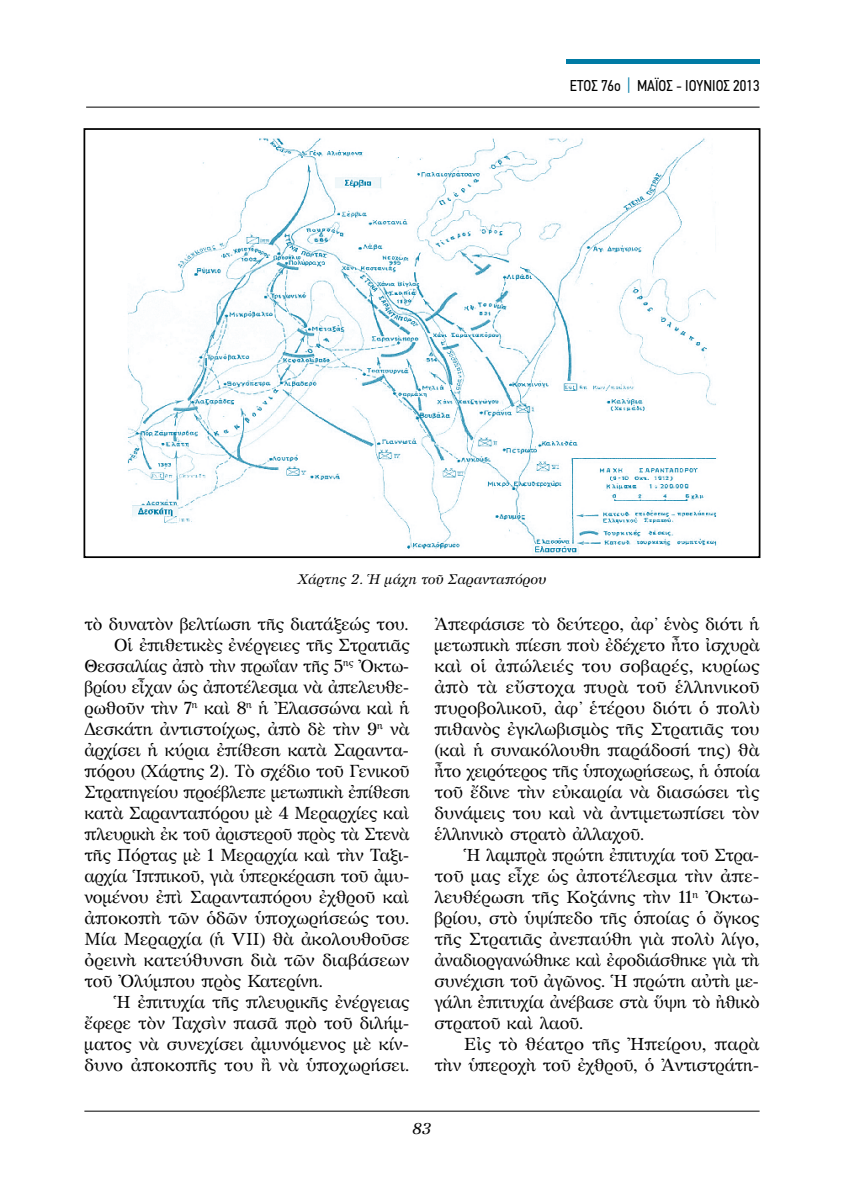
<style>
.page{position:relative;width:844px;height:1191px;background:#fff}
.page>*{position:absolute;margin:0;border:0;box-sizing:border-box;transform-origin:0 0}
.t1{font:17.5px "GFS Artemisia";letter-spacing:-.005em;color:#000}
.t2{font:17.5px "GFS Artemisia";letter-spacing:.015em;color:#000}
.t3{font:15.75px "PF Din Text Condensed";color:#000}
.t4{font:italic 15.75px "GFS Artemisia";color:#000}
.t5{font:italic 14px "GFS Artemisia";color:#000}
.s1{color:#007ba5}
</style>
<div class="page">
<hr style="left:86px;top:107px;width:673px;height:1px;background:#000">
<hr style="left:566px;top:60px;width:193px;height:4px;background:#007ba5">
<hr style="left:84px;top:1110px;width:675px;height:1px;background:#000">
<img style="left:127px;top:138px;width:591px;height:417px">
<div style="left:83px;top:128px;width:677px;height:430px;border:2px solid #000"></div>
<p class="t3" style="left:569px;top:76px;width:191px">ΕΤΟΣ 76ο <span class="s1">|</span> ΜΑΪΟΣ - ΙΟΥΝΙΟΣ 2013</p>
<p class="t5" style="left:297px;top:568px;width:250px">Χάρτης 2. Ἡ μάχη τοῦ Σαρανταπόρου</p>
<p class="t1" style="left:84px;top:611px;width:326px">τὸ δυνατὸν βελτίωση τῆς διατάξεώς του.</p>
<p class="t1" style="left:114px;top:632px;width:297px">Οἱ ἐπιθετικὲς ἐνέργειες τῆς Στρατιᾶς</p>
<p class="t1" style="left:84px;top:653px;width:326px">Θεσσαλίας ἀπὸ τὴν πρωΐαν τῆς 5<sup>ης</sup> Ὀκτω-</p>
<p class="t1" style="left:84px;top:674px;width:326px">βρίου εἶχαν ὡς ἀποτέλεσμα νὰ ἀπελευθε-</p>
<p class="t1" style="left:84px;top:695px;width:326px">ρωθοῦν τὴν 7<sup>η</sup> καὶ 8<sup>η</sup> ἡ Ἐλασσώνα καὶ ἡ</p>
<p class="t1" style="left:84px;top:716px;width:326px">Δεσκάτη ἀντιστοίχως, ἀπὸ δὲ τὴν 9<sup>η</sup> νὰ</p>
<p class="t1" style="left:84px;top:737px;width:326px">ἀρχίσει ἡ κύρια ἐπίθεση κατὰ Σαραντα-</p>
<p class="t1" style="left:84px;top:758px;width:326px">πόρου (Χάρτης 2). Τὸ σχέδιο τοῦ Γενικοῦ</p>
<p class="t1" style="left:84px;top:779px;width:327px">Στρατηγείου προέβλεπε μετωπικὴ ἐπίθεση</p>
<p class="t1" style="left:84px;top:800px;width:326px">κατὰ Σαρανταπόρου μὲ 4 Μεραρχίες καὶ</p>
<p class="t1" style="left:84px;top:821px;width:326px">πλευρικὴ ἐκ τοῦ ἀριστεροῦ πρὸς τὰ Στενὰ</p>
<p class="t1" style="left:84px;top:842px;width:326px">τῆς Πόρτας μὲ 1 Μεραρχία καὶ τὴν Ταξι-</p>
<p class="t1" style="left:84px;top:863px;width:327px">αρχία Ἱππικοῦ, γιὰ ὑπερκέραση τοῦ ἀμυ-</p>
<p class="t1" style="left:84px;top:884px;width:326px">νομένου ἐπὶ Σαρανταπόρου ἐχθροῦ καὶ</p>
<p class="t1" style="left:84px;top:905px;width:326px">ἀποκοπὴ τῶν ὁδῶν ὑποχωρήσεώς του.</p>
<p class="t1" style="left:84px;top:926px;width:326px">Μία Μεραρχία (ἡ VII) θὰ ἀκολουθοῦσε</p>
<p class="t1" style="left:84px;top:947px;width:326px">ὀρεινὴ κατεύθυνση διὰ τῶν διαβάσεων</p>
<p class="t1" style="left:84px;top:968px;width:240px">τοῦ Ὀλύμπου πρὸς Κατερίνη.</p>
<p class="t1" style="left:114px;top:989px;width:296px">Ἡ ἐπιτυχία τῆς πλευρικῆς ἐνέργειας</p>
<p class="t1" style="left:84px;top:1010px;width:326px">ἔφερε τὸν Ταχσὶν πασᾶ πρὸ τοῦ διλήμ-</p>
<p class="t1" style="left:84px;top:1031px;width:326px">ματος νὰ συνεχίσει ἀμυνόμενος μὲ κίν-</p>
<p class="t1" style="left:84px;top:1052px;width:326px">δυνο ἀποκοπῆς του ἢ νὰ ὑποχωρήσει.</p>
<p class="t1" style="left:434px;top:611px;width:326px">Ἀπεφάσισε τὸ δεύτερο, ἀφ’ ἑνὸς διότι ἡ</p>
<p class="t1" style="left:434px;top:632px;width:326px">μετωπικὴ πίεση ποὺ ἐδέχετο ἦτο ἰσχυρὰ</p>
<p class="t1" style="left:434px;top:653px;width:327px">καὶ οἱ ἀπώλειές του σοβαρές, κυρίως</p>
<p class="t2" style="left:434px;top:674px;width:327px">ἀπὸ τὰ εὔστοχα πυρὰ τοῦ ἑλληνικοῦ</p>
<p class="t1" style="left:434px;top:695px;width:327px">πυροβολικοῦ, ἀφ’ ἑτέρου διότι ὁ πολὺ</p>
<p class="t1" style="left:434px;top:716px;width:326px">πιθανὸς ἐγκλωβισμὸς τῆς Στρατιᾶς του</p>
<p class="t1" style="left:434px;top:737px;width:326px">(καὶ ἡ συνακόλουθη παράδοσή της) θὰ</p>
<p class="t1" style="left:434px;top:758px;width:327px">ἦτο χειρότερος τῆς ὑποχωρήσεως, ἡ ὁποία</p>
<p class="t1" style="left:434px;top:779px;width:326px">τοῦ ἔδινε τὴν εὐκαιρία νὰ διασώσει τὶς</p>
<p class="t1" style="left:434px;top:800px;width:326px">δυνάμεις του καὶ νὰ ἀντιμετωπίσει τὸν</p>
<p class="t1" style="left:434px;top:821px;width:211px">ἑλληνικὸ στρατὸ ἀλλαχοῦ.</p>
<p class="t1" style="left:464px;top:842px;width:297px">Ἡ λαμπρὰ πρώτη ἐπιτυχία τοῦ Στρα-</p>
<p class="t1" style="left:434px;top:863px;width:326px">τοῦ μας εἶχε ὡς ἀποτέλεσμα τὴν ἀπε-</p>
<p class="t1" style="left:434px;top:884px;width:326px">λευθέρωση τῆς Κοζάνης τὴν 11<sup>η</sup> Ὀκτω-</p>
<p class="t1" style="left:434px;top:905px;width:326px">βρίου, στὸ ὑψίπεδο τῆς ὁποίας ὁ ὄγκος</p>
<p class="t1" style="left:434px;top:926px;width:326px">τῆς Στρατιᾶς ἀνεπαύθη γιὰ πολὺ λίγο,</p>
<p class="t1" style="left:434px;top:947px;width:326px">ἀναδιοργανώθηκε καὶ ἐφοδιάσθηκε γιὰ τὴ</p>
<p class="t1" style="left:434px;top:968px;width:326px">συνέχιση τοῦ ἀγῶνος. Ἡ πρώτη αὐτὴ με-</p>
<p class="t1" style="left:434px;top:989px;width:327px">γάλη ἐπιτυχία ἀνέβασε στὰ ὕψη τὸ ἠθικὸ</p>
<p class="t1" style="left:434px;top:1010px;width:150px">στρατοῦ καὶ λαοῦ.</p>
<p class="t1" style="left:464px;top:1031px;width:297px">Εἰς τὸ θέατρο τῆς Ἠπείρου, παρὰ</p>
<p class="t1" style="left:434px;top:1052px;width:326px">τὴν ὑπεροχὴ τοῦ ἐχθροῦ, ὁ Ἀντιστράτη-</p>
<p class="t4" style="left:412px;top:1116px;width:20px">83</p>
</div>
